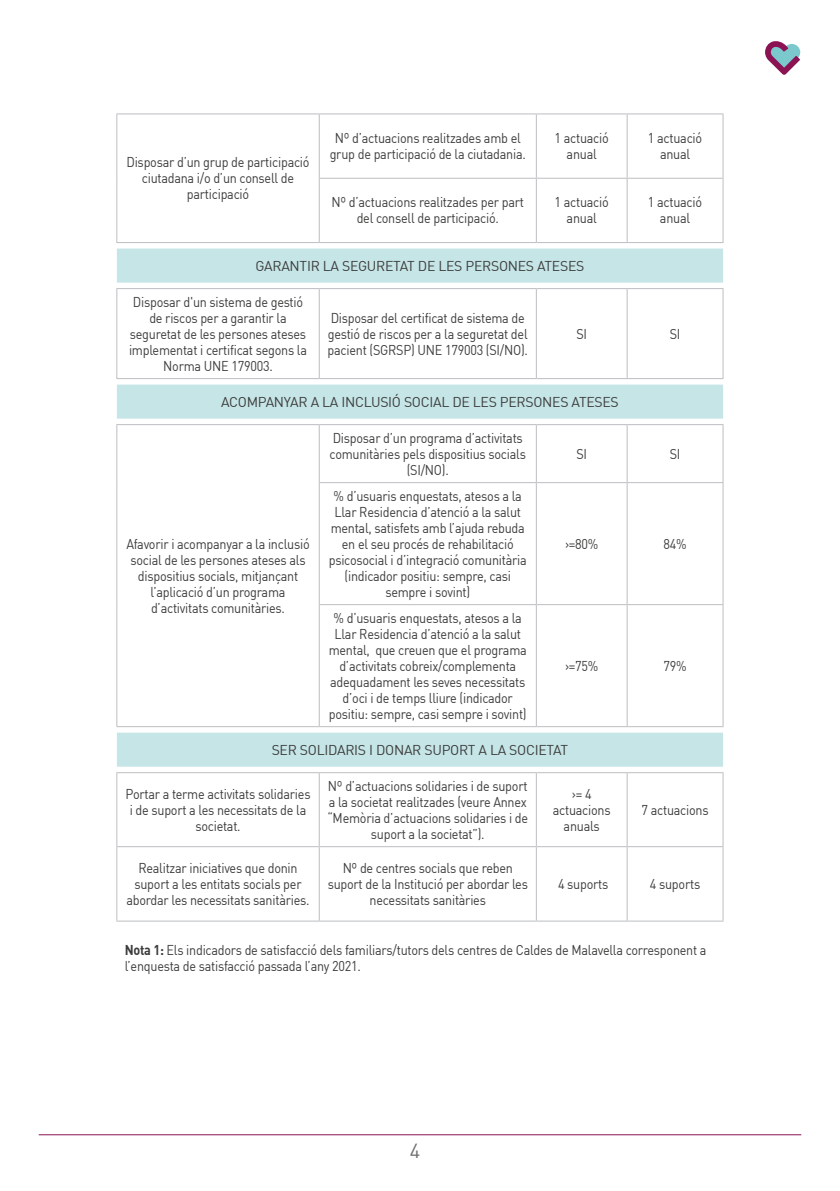
<style>
.page{position:relative;width:840px;height:1191px;background:#fff}
.page>*{position:absolute;margin:0;border:0;box-sizing:border-box;transform-origin:0 0}
.t1{font:20px "DIN";color:#6e6f71}
.t2{font:14px/16px "DIN";letter-spacing:-.02em;color:#3c3c3b;text-align:center;scale:.9 1}
.t3{font:14px "DIN";letter-spacing:-.02em;color:#3c3c3b}
.s1{font-weight:700}
</style>
<div class="page">
<svg style="left:765px;top:41px;width:35px;height:34px"></svg>
<hr style="left:39px;top:1134px;width:761px;height:1px;background:#8b1354">
<svg style="left:117px;top:766px;width:605px;height:156px"></svg>
<svg style="left:117px;top:248px;width:605px;height:518px"></svg>
<hr style="left:116px;top:114px;width:1px;height:64px;background:#bcbec1">
<hr style="left:318px;top:114px;width:1px;height:64px;background:#bcbec1">
<hr style="left:535px;top:114px;width:1px;height:64px;background:#bcbec1">
<hr style="left:626px;top:114px;width:1px;height:64px;background:#bcbec1">
<hr style="left:722px;top:114px;width:1px;height:64px;background:#bcbec1">
<hr style="left:116px;top:178px;width:1px;height:64px;background:#bcbec1">
<hr style="left:318px;top:179px;width:1px;height:63px;background:#bcbec1">
<hr style="left:535px;top:179px;width:1px;height:63px;background:#bcbec1">
<hr style="left:626px;top:179px;width:1px;height:63px;background:#bcbec1">
<hr style="left:722px;top:179px;width:1px;height:63px;background:#bcbec1">
<hr style="left:116px;top:288px;width:203px;height:1px;background:#bcbec1">
<hr style="left:116px;top:289px;width:1px;height:89px;background:#bcbec1">
<hr style="left:319px;top:288px;width:217px;height:1px;background:#bcbec1">
<hr style="left:318px;top:289px;width:1px;height:89px;background:#bcbec1">
<hr style="left:536px;top:288px;width:90px;height:1px;background:#bcbec1">
<hr style="left:535px;top:289px;width:1px;height:89px;background:#bcbec1">
<hr style="left:626px;top:288px;width:97px;height:1px;background:#bcbec1">
<hr style="left:626px;top:289px;width:1px;height:89px;background:#bcbec1">
<hr style="left:722px;top:289px;width:1px;height:89px;background:#bcbec1">
<hr style="left:116px;top:424px;width:203px;height:1px;background:#bcbec1">
<hr style="left:116px;top:425px;width:1px;height:57px;background:#bcbec1">
<hr style="left:319px;top:424px;width:217px;height:1px;background:#bcbec1">
<hr style="left:536px;top:424px;width:90px;height:1px;background:#bcbec1">
<hr style="left:626px;top:424px;width:97px;height:1px;background:#bcbec1">
<hr style="left:722px;top:425px;width:1px;height:57px;background:#bcbec1">
<hr style="left:116px;top:482px;width:1px;height:122px;background:#bcbec1">
<hr style="left:722px;top:483px;width:1px;height:121px;background:#bcbec1">
<hr style="left:116px;top:604px;width:1px;height:122px;background:#bcbec1">
<hr style="left:722px;top:605px;width:1px;height:121px;background:#bcbec1">
<hr style="left:116px;top:773px;width:1px;height:73px;background:#bcbec1">
<hr style="left:318px;top:773px;width:1px;height:73px;background:#bcbec1">
<hr style="left:535px;top:773px;width:1px;height:73px;background:#bcbec1">
<hr style="left:626px;top:773px;width:1px;height:73px;background:#bcbec1">
<hr style="left:722px;top:773px;width:1px;height:73px;background:#bcbec1">
<hr style="left:116px;top:113px;width:203px;height:1px;background:#bcbec1">
<hr style="left:116px;top:242px;width:203px;height:1px;background:#bcbec1">
<hr style="left:116px;top:378px;width:203px;height:1px;background:#bcbec1">
<hr style="left:116px;top:726px;width:203px;height:1px;background:#bcbec1">
<hr style="left:319px;top:113px;width:217px;height:1px;background:#bcbec1">
<hr style="left:536px;top:113px;width:90px;height:1px;background:#bcbec1">
<hr style="left:626px;top:113px;width:97px;height:1px;background:#bcbec1">
<hr style="left:318px;top:178px;width:218px;height:1px;background:#bcbec1">
<hr style="left:536px;top:178px;width:90px;height:1px;background:#bcbec1">
<hr style="left:626px;top:178px;width:97px;height:1px;background:#bcbec1">
<hr style="left:319px;top:242px;width:217px;height:1px;background:#bcbec1">
<hr style="left:536px;top:242px;width:90px;height:1px;background:#bcbec1">
<hr style="left:626px;top:242px;width:97px;height:1px;background:#bcbec1">
<hr style="left:319px;top:378px;width:217px;height:1px;background:#bcbec1">
<hr style="left:536px;top:378px;width:90px;height:1px;background:#bcbec1">
<hr style="left:626px;top:378px;width:97px;height:1px;background:#bcbec1">
<hr style="left:319px;top:726px;width:217px;height:1px;background:#bcbec1">
<hr style="left:536px;top:726px;width:90px;height:1px;background:#bcbec1">
<hr style="left:626px;top:726px;width:97px;height:1px;background:#bcbec1">
<hr style="left:116px;top:772px;width:203px;height:1px;background:#bcbec1">
<hr style="left:319px;top:772px;width:217px;height:1px;background:#bcbec1">
<hr style="left:536px;top:772px;width:90px;height:1px;background:#bcbec1">
<hr style="left:626px;top:772px;width:97px;height:1px;background:#bcbec1">
<hr style="left:116px;top:846px;width:203px;height:1px;background:#bcbec1">
<hr style="left:116px;top:847px;width:1px;height:73px;background:#bcbec1">
<hr style="left:319px;top:846px;width:217px;height:1px;background:#bcbec1">
<hr style="left:318px;top:847px;width:1px;height:73px;background:#bcbec1">
<hr style="left:536px;top:846px;width:90px;height:1px;background:#bcbec1">
<hr style="left:535px;top:847px;width:1px;height:73px;background:#bcbec1">
<hr style="left:626px;top:846px;width:97px;height:1px;background:#bcbec1">
<hr style="left:626px;top:847px;width:1px;height:73px;background:#bcbec1">
<hr style="left:722px;top:847px;width:1px;height:73px;background:#bcbec1">
<hr style="left:116px;top:920px;width:203px;height:1px;background:#bcbec1">
<hr style="left:319px;top:920px;width:217px;height:1px;background:#bcbec1">
<hr style="left:536px;top:920px;width:90px;height:1px;background:#bcbec1">
<hr style="left:626px;top:920px;width:97px;height:1px;background:#bcbec1">
<hr style="left:318px;top:425px;width:1px;height:57px;background:#bcbec1">
<hr style="left:535px;top:425px;width:1px;height:57px;background:#bcbec1">
<hr style="left:626px;top:425px;width:1px;height:57px;background:#bcbec1">
<hr style="left:318px;top:482px;width:218px;height:1px;background:#bcbec1">
<hr style="left:318px;top:483px;width:1px;height:121px;background:#bcbec1">
<hr style="left:536px;top:482px;width:90px;height:1px;background:#bcbec1">
<hr style="left:535px;top:483px;width:1px;height:121px;background:#bcbec1">
<hr style="left:626px;top:482px;width:97px;height:1px;background:#bcbec1">
<hr style="left:626px;top:483px;width:1px;height:121px;background:#bcbec1">
<hr style="left:318px;top:604px;width:218px;height:1px;background:#bcbec1">
<hr style="left:318px;top:605px;width:1px;height:121px;background:#bcbec1">
<hr style="left:536px;top:604px;width:90px;height:1px;background:#bcbec1">
<hr style="left:535px;top:605px;width:1px;height:121px;background:#bcbec1">
<hr style="left:626px;top:604px;width:97px;height:1px;background:#bcbec1">
<hr style="left:626px;top:605px;width:1px;height:121px;background:#bcbec1">
<p class="t2" style="left:329px;top:130px;width:219px">Nº d’actuacions realitzades amb el grup de participació de la ciutadania.</p>
<p class="t2" style="left:554px;top:130px;width:62px">1 actuació anual</p>
<p class="t2" style="left:647px;top:130px;width:62px">1 actuació anual</p>
<p class="t2" style="left:331px;top:194px;width:215px">Nº d’actuacions realitzades per part del consell de participació.</p>
<p class="t2" style="left:554px;top:194px;width:62px">1 actuació anual</p>
<p class="t2" style="left:647px;top:194px;width:62px">1 actuació anual</p>
<p class="t3" style="left:255px;top:257px;width:330px">GARANTIR LA SEGURETAT DE LES PERSONES ATESES</p>
<p class="t2" style="left:129px;top:293px;width:199px">Disposar d'un sistema de gestió de riscos per a garantir la seguretat de les persones ateses implementat i certificat segons la<br>Norma UNE 179003.</p>
<p class="t2" style="left:126px;top:154px;width:205px">Disposar d’un grup de participació ciutadana i/o d’un consell de participació</p>
<p class="t2" style="left:327px;top:309px;width:224px;text-align:left">Disposar del certificat de sistema de gestió de riscos per a la seguretat del pacient (SGRSP) UNE 179003 (SI/NO).</p>
<p class="t2" style="left:576px;top:325px;width:13px">SI</p>
<p class="t2" style="left:669px;top:325px;width:13px">SI</p>
<p class="t3" style="left:221px;top:393px;width:399px">ACOMPANYAR A LA INCLUSIÓ SOCIAL DE LES PERSONES ATESES</p>
<p class="t2" style="left:126px;top:535px;width:205px">Afavorir i acompanyar a la inclusió social de les persones ateses als dispositius socials, mitjançant l’aplicació d’un programa d’activitats comunitàries.</p>
<p class="t2" style="left:329px;top:429px;width:219px">Disposar d’un programa d’activitats comunitàries pels dispositius socials (SI/NO).</p>
<p class="t2" style="left:328px;top:487px;width:221px">% d’usuaris enquestats, atesos a la Llar Residencia d’atenció a la salut mental, satisfets amb l’ajuda rebuda en el seu procés de rehabilitació psicosocial i d’integració comunitària (indicador positiu: sempre, casi sempre i sovint)</p>
<p class="t2" style="left:328px;top:609px;width:221px">% d’usuaris enquestats, atesos a la Llar Residencia d’atenció a la salut mental, que creuen que el programa d’activitats cobreix/complementa adequadament les seves necessitats d’oci i de temps lliure (indicador positiu: sempre, casi sempre i sovint)</p>
<p class="t2" style="left:576px;top:445px;width:13px">SI</p>
<p class="t2" style="left:669px;top:445px;width:13px">SI</p>
<p class="t2" style="left:564px;top:535px;width:39px">&gt;=80%</p>
<p class="t2" style="left:663px;top:535px;width:27px">84%</p>
<p class="t2" style="left:564px;top:657px;width:39px">&gt;=75%</p>
<p class="t2" style="left:663px;top:657px;width:27px">79%</p>
<p class="t3" style="left:271px;top:741px;width:298px">SER SOLIDARIS I DONAR SUPORT A LA SOCIETAT</p>
<p class="t2" style="left:125px;top:785px;width:207px">Portar a terme activitats solidaries i de suport a les necessitats de la societat.</p>
<p class="t2" style="left:327px;top:777px;width:224px">Nº d’actuacions solidaries i de suport a la societat realitzades (veure Annex “Memòria d’actuacions solidaries i de suport a la societat”).</p>
<p class="t2" style="left:552px;top:785px;width:66px">&gt;= 4 actuacions anuals</p>
<p class="t2" style="left:641px;top:801px;width:76px">7 actuacions</p>
<p class="t2" style="left:126px;top:859px;width:205px">Realitzar iniciatives que donin suport a les entitats socials per abordar les necessitats sanitàries.</p>
<p class="t2" style="left:327px;top:859px;width:224px">Nº de centres socials que reben suport de la Institució per abordar les necessitats sanitàries</p>
<p class="t2" style="left:557px;top:875px;width:57px">4 suports</p>
<p class="t2" style="left:649px;top:875px;width:57px">4 suports</p>
<p class="t2" style="left:125px;top:942px;width:647px;text-align:left"><span class="s1">Nota 1:</span> Els indicadors de satisfacció dels familiars/tutors dels centres de Caldes de Malavella corresponent a l’enquesta de satisfacció passada l’any 2021.</p>
<h1 class="t1" style="left:409px;top:1138px;width:12px">4</h1>
</div>
